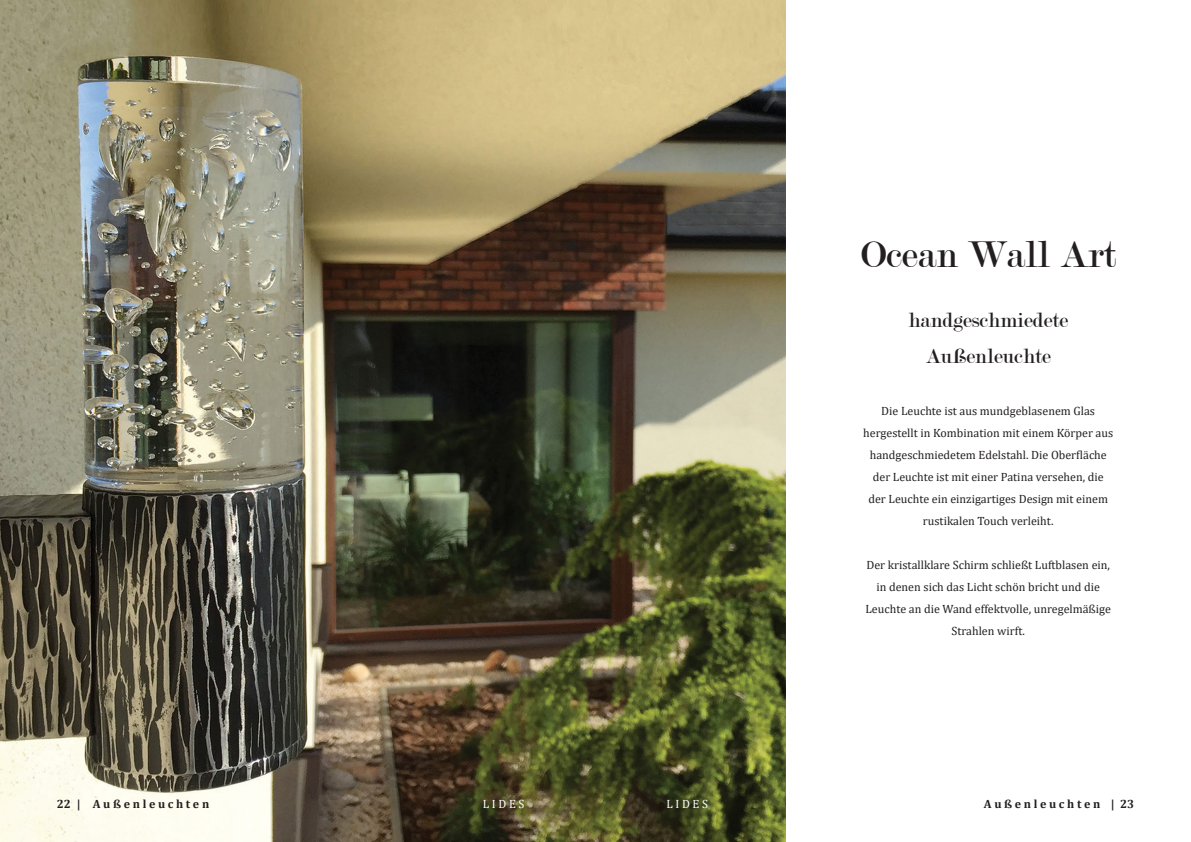
<style>
.page{position:relative;width:1191px;height:842px;background:#fff}
.page>*{position:absolute;margin:0;border:0;box-sizing:border-box;transform-origin:0 0}
.t1{font:40px "Modern";color:#231f20}
.t2{font:22px "Modern";color:#231f20}
.t3{font:12px/22px "Cambria";color:#231f20;text-align:center}
.t4{font:700 12px "Cambria";color:#231f20}
.t5{font:12px "Cambria";color:#fff}
</style>
<div class="page">
<img style="left:0;top:0;width:785px;height:842px">
<p class="t1" style="left:860px;top:234px;width:256px">Ocean Wall Art</p>
<p class="t2" style="left:908px;top:309px;width:161px">handgeschmiedete</p>
<p class="t2" style="left:925px;top:345px;width:127px">Außenleuchte</p>
<p class="t3" style="left:863px;top:400px;width:251px">Die Leuchte ist aus mundgeblasenem Glas hergestellt in Kombination mit einem Körper aus handgeschmiedetem Edelstahl. Die Oberfläche der Leuchte ist mit einer Patina versehen, die der Leuchte ein einzigartiges Design mit einem rustikalen Touch verleiht.</p>
<p class="t3" style="left:865px;top:554px;width:247px">Der kristallklare Schirm schließt Luftblasen ein, in denen sich das Licht schön bricht und die Leuchte an die Wand effektvolle, unregelmäßige Strahlen wirft.</p>
<p class="t4" style="left:57px;top:796px;width:154px">22 | A u ß e n l e u c h t e n</p>
<p class="t4" style="left:984px;top:796px;width:152px">A u ß e n l e u c h t e n | 23</p>
<p class="t5" style="left:483px;top:797px;width:43px">L I D E S</p>
<p class="t5" style="left:666px;top:797px;width:43px">L I D E S</p>
</div>
